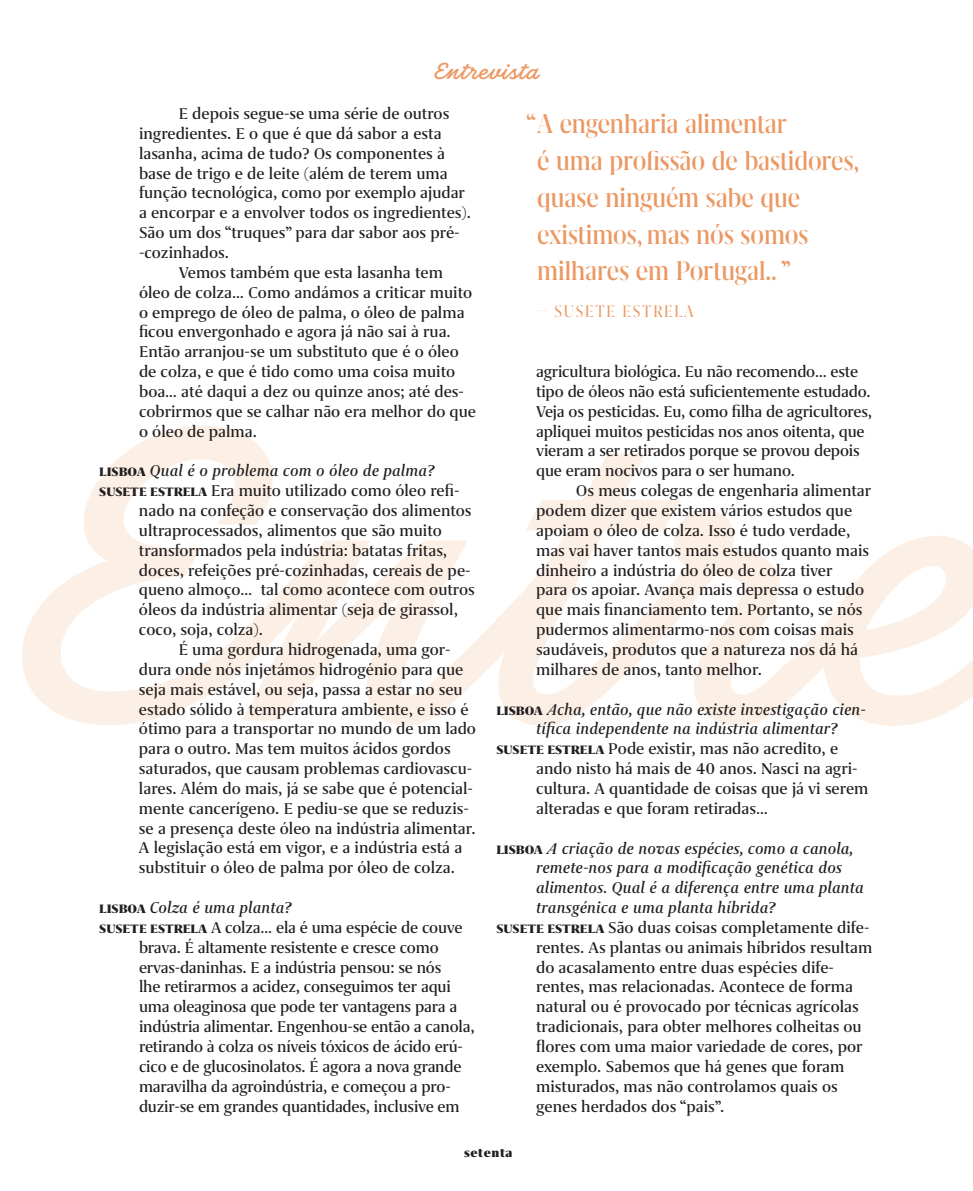
<style>
.page{position:relative;width:973px;height:1191px;background:#fff}
.page>*{position:absolute;margin:0;border:0;box-sizing:border-box;transform-origin:0 0}
.texto_2col_1ºparágra{font:500 31.5px/36.8px "Grifo L";color:#ec9863;scale:.91 1}
.t1{font:22.75px "Lisboeta";color:#ec9863}
.t2{font:19.25px "Grifo L";letter-spacing:.1em;color:#ec9863;scale:.91 1}
.entrevista_resposta{font:500 17.85px/19.8px "Grifo S";color:#231f20}
.entrevista_resposta-2{font:italic 500 17.85px/19.8px "Grifo S";color:#231f20}
.t3{font:900 14px "Grifo S";letter-spacing:.05em;color:#231f20}
.s1{font-weight:900;font-style:normal;font-size:14px}
.s2{font-weight:900;font-size:14px}
.s3{font-weight:400}
</style>
<div class="page">
<svg style="left:22px;top:425px;width:950px;height:300px"></svg>
<p class="t1" style="left:434px;top:58px;width:106px">Entrevista</p>
<p class="entrevista_resposta" style="left:139px;top:104px;width:333px;text-indent:40px">E depois segue-se uma série de outros ingredientes. E o que é que dá sabor a esta lasanha, acima de tudo? Os componentes à base de trigo e de leite (além de terem uma função tecnológica, como por exemplo ajudar a encorpar e a envolver todos os ingredientes).<br>São um dos “truques” para dar sabor aos pré--cozinhados.</p>
<p class="entrevista_resposta" style="left:139px;top:262px;width:338px;text-indent:40px">Vemos também que esta lasanha tem óleo de colza… Como andámos a criticar muito o emprego de óleo de palma, o óleo de palma ficou envergonhado e agora já não sai à rua.<br>Então arranjou-se um substituto que é o óleo de colza, e que é tido como uma coisa muito boa… até daqui a dez ou quinze anos; até des&shy;cobrirmos que se calhar não era melhor do que o óleo de palma.</p>
<p class="entrevista_resposta-2" style="left:99px;top:461px;width:336px"><span class="s1">LISBOA</span> Qual é o problema com o óleo de palma?</p>
<p class="entrevista_resposta" style="left:139px;top:481px;width:337px;text-indent:-40px"><span class="s2">SUSETE ESTRELA</span> Era muito utilizado como óleo refi&shy;nado na confeção e conservação dos alimentos ultraprocessados, alimentos que são muito transformados pela indústria: batatas fritas, doces, refeições pré-cozinhadas, cereais de pe&shy;queno almoço… tal como acontece com outros óleos da indústria alimentar (seja de girassol, coco, soja, colza).</p>
<p class="entrevista_resposta" style="left:139px;top:639px;width:338px;text-indent:40px">É uma gordura hidrogenada, uma gor&shy;dura onde nós injetámos hidrogénio para que seja mais estável, ou seja, passa a estar no seu estado sólido à temperatura ambiente, e isso é ótimo para a transportar no mundo de um lado para o outro. Mas tem muitos ácidos gordos saturados, que causam problemas cardiovascu&shy;lares. Além do mais, já se sabe que é potencial&shy;mente cancerígeno. E pediu-se que se reduzis&shy;se a presença deste óleo na indústria alimentar.<br>A legislação está em vigor, e a indústria está a substituir o óleo de palma por óleo de colza.</p>
<p class="entrevista_resposta-2" style="left:99px;top:897px;width:194px"><span class="s1">LISBOA</span> Colza é uma planta?</p>
<p class="entrevista_resposta" style="left:139px;top:917px;width:337px;text-indent:-40px"><span class="s2">SUSETE ESTRELA</span> A colza… ela é uma espécie de couve brava. É altamente resistente e cresce como ervas-daninhas. E a indústria pensou: se nós<br>lhe retirarmos a acidez, conseguimos ter aqui uma oleaginosa que pode ter vantagens para a indústria alimentar. Engenhou-se então a canola, retirando à colza os níveis tóxicos de ácido erú&shy;cico e de glucosinolatos. É agora a nova grande maravilha da agroindústria, e começou a pro&shy;duzir-se em grandes quantidades, inclusive em</p>
<p class="texto_2col_1ºparágra" style="left:526px;top:106px;width:288px"><span class="s3">“</span>A engenharia alimentar</p>
<p class="texto_2col_1ºparágra" style="left:537px;top:142px;width:355px">é uma profissão de bastidores, quase ninguém sabe que existimos, mas nós somos milhares em Portugal.. ”</p>
<p class="t2" style="left:537px;top:302px;width:173px">— SUSETE ESTRELA</p>
<p class="entrevista_resposta" style="left:536px;top:362px;width:337px">agricultura biológica. Eu não recomendo… este tipo de óleos não está suficientemente estudado.<br>Veja os pesticidas. Eu, como filha de agricultores, apliquei muitos pesticidas nos anos oitenta, que vieram a ser retirados porque se provou depois que eram nocivos para o ser humano.</p>
<p class="entrevista_resposta" style="left:536px;top:481px;width:336px;text-indent:40px">Os meus colegas de engenharia alimentar podem dizer que existem vários estudos que apoiam o óleo de colza. Isso é tudo verdade, mas vai haver tantos mais estudos quanto mais dinheiro a indústria do óleo de colza tiver<br>para os apoiar. Avança mais depressa o estudo que mais financiamento tem. Portanto, se nós pudermos alimentarmo-nos com coisas mais saudáveis, produtos que a natureza nos dá há milhares de anos, tanto melhor.</p>
<p class="entrevista_resposta-2" style="left:536px;top:699px;width:331px;text-indent:-40px"><span class="s1">LISBOA</span> Acha, então, que não existe investigação cien&shy;tífica independente na indústria alimentar?</p>
<p class="entrevista_resposta" style="left:536px;top:739px;width:334px;text-indent:-40px"><span class="s2">SUSETE ESTRELA</span> Pode existir, mas não acredito, e ando nisto há mais de 40 anos. Nasci na agri&shy;cultura. A quantidade de coisas que já vi serem alteradas e que foram retiradas…</p>
<p class="entrevista_resposta-2" style="left:536px;top:838px;width:329px;text-indent:-40px"><span class="s1">LISBOA</span> A criação de novas espécies, como a canola, remete-nos para a modificação genética dos alimentos. Qual é a diferença entre uma planta transgénica e uma planta híbrida?</p>
<p class="entrevista_resposta" style="left:536px;top:917px;width:338px;text-indent:-40px"><span class="s2">SUSETE ESTRELA</span> São duas coisas completamente dife&shy;rentes. As plantas ou animais híbridos resultam do acasalamento entre duas espécies dife&shy;rentes, mas relacionadas. Acontece de forma natural ou é provocado por técnicas agrícolas tradicionais, para obter melhores colheitas ou flores com uma maior variedade de cores, por exemplo. Sabemos que há genes que foram misturados, mas não controlamos quais os genes herdados dos “pais”.</p>
<p class="t3" style="left:464px;top:1144px;width:50px">setenta</p>
</div>
